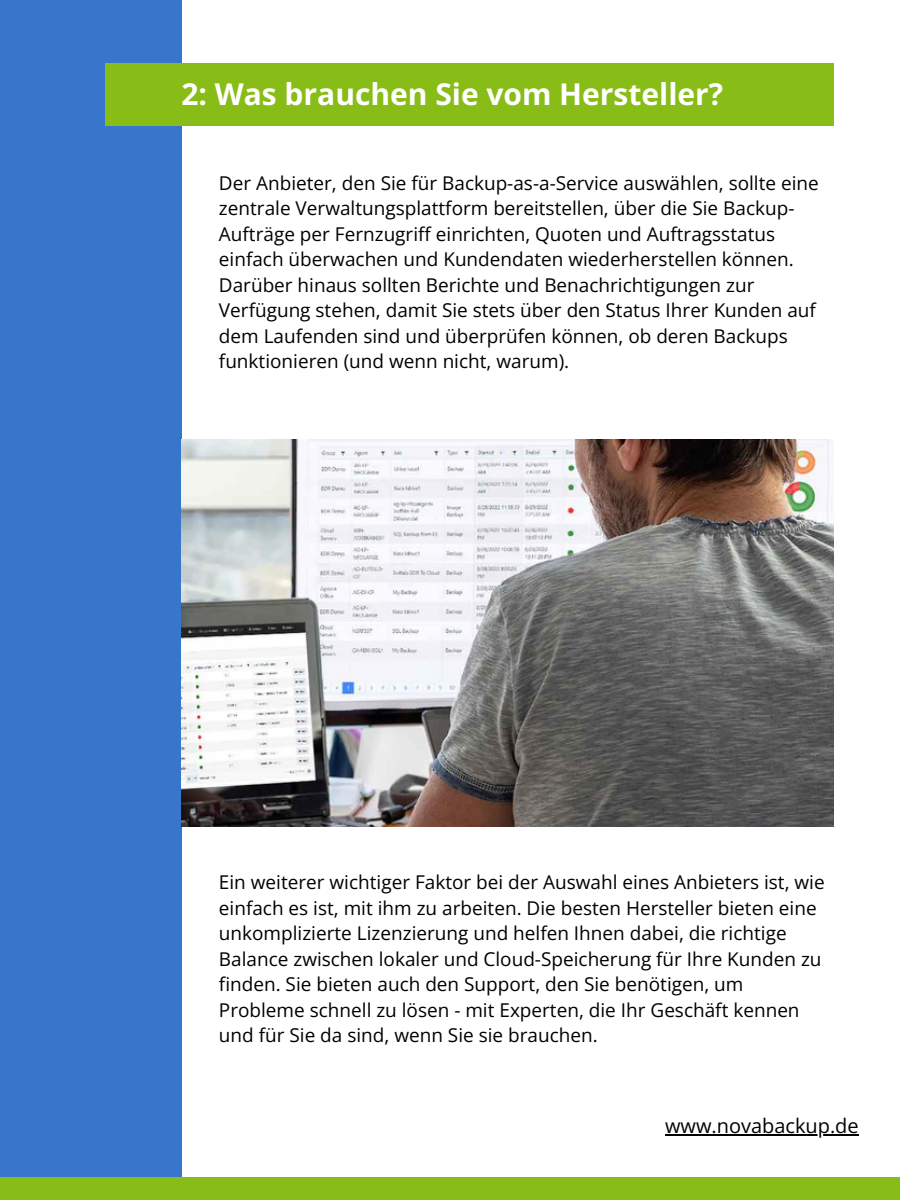
<style>
.page{position:relative;width:900px;height:1200px;background:#fff}
.page>*{position:absolute;margin:0;border:0;box-sizing:border-box;transform-origin:0 0}
.t1{font:700 30px "Open Sans";color:#fff}
.t2{font:20px "Open Sans";color:#000}
.t3{font:19px/25.6px "Open Sans";color:#000}
</style>
<div class="page">
<div style="left:0;top:1177px;width:900px;height:23px;background:#88bc17"></div>
<div style="left:0;top:0;width:181px;height:1177px;background:#3876cc"></div>
<div style="left:106px;top:63px;width:728px;height:63px;background:#88bc17"></div>
<img style="left:181px;top:440px;width:653px;height:387px">
<hr style="left:665px;top:1134px;width:194px;height:2px;background:#000">
<h1 class="t1" style="left:181px;top:73px;width:543px">2: Was brauchen Sie vom Hersteller?</h1>
<p class="t3" style="left:219px;top:170px;width:601px">Der Anbieter, den Sie für Backup-as-a-Service auswählen, sollte eine zentrale Verwaltungsplattform bereitstellen, über die Sie Backup-Aufträge per Fernzugriff einrichten, Quoten und Auftragsstatus einfach überwachen und Kundendaten wiederherstellen können.<br>Darüber hinaus sollten Berichte und Benachrichtigungen zur Verfügung stehen, damit Sie stets über den Status Ihrer Kunden auf dem Laufenden sind und überprüfen können, ob deren Backups funktionieren (und wenn nicht, warum).</p>
<p class="t3" style="left:219px;top:869px;width:607px">Ein weiterer wichtiger Faktor bei der Auswahl eines Anbieters ist, wie einfach es ist, mit ihm zu arbeiten. Die besten Hersteller bieten eine unkomplizierte Lizenzierung und helfen Ihnen dabei, die richtige Balance zwischen lokaler und Cloud-Speicherung für Ihre Kunden zu finden. Sie bieten auch den Support, den Sie benötigen, um Probleme schnell zu lösen - mit Experten, die Ihr Geschäft kennen und für Sie da sind, wenn Sie sie brauchen.</p>
<p class="t2" style="left:665px;top:1111px;width:195px">www.novabackup.de</p>
</div>
